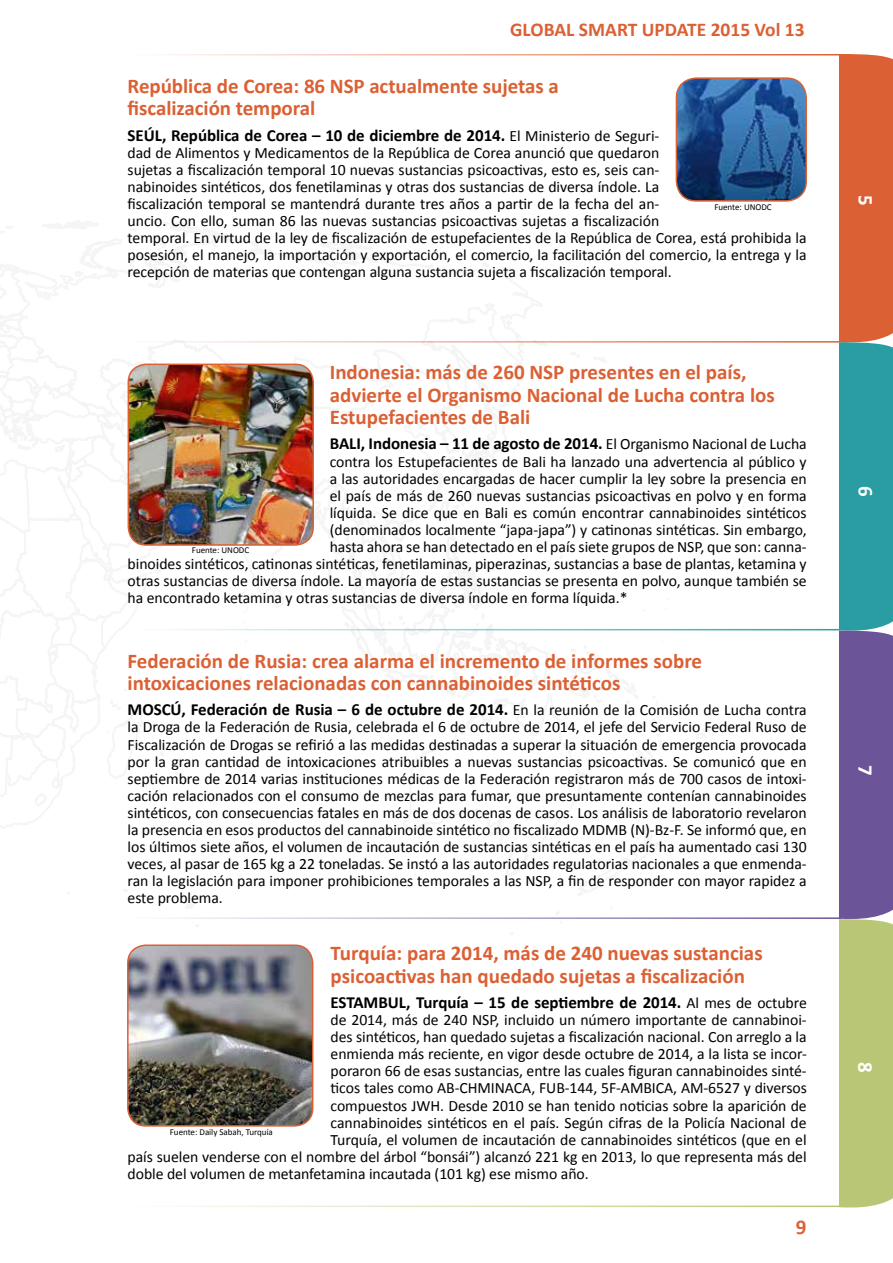
<style>
.page{position:relative;width:893px;height:1263px;background:#fff}
.page>*{position:absolute;margin:0;border:0;box-sizing:border-box;transform-origin:0 0}
.t1{font:700 21px/22.5px "Calibri";color:#db6034}
.t2{font:700 21px "Calibri";color:#fff}
.t3{font:700 19.5px "Calibri";color:#db6034}
.t4{font:700 16.95px "Calibri";letter-spacing:-.005em;color:#000}
.t5{font:15.75px/17.1px "Calibri";letter-spacing:-.005em;color:#000;text-align:justify}
.t6{font:9px "Calibri";letter-spacing:-.005em;color:#000}
.s1{font-weight:400;font-size:15.75px}
</style>
<div class="page">
<hr style="left:136px;top:341px;width:711px;height:2px;background:#db6034">
<hr style="left:130px;top:54px;width:711px;height:2px;background:#db6034">
<hr style="left:130px;top:629px;width:711px;height:1px;background:#299da1">
<hr style="left:130px;top:917px;width:711px;height:2px;background:#6b5497">
<hr style="left:131px;top:1205px;width:711px;height:2px;background:#b9c676">
<svg style="left:839px;top:54px;width:54px;height:1154px;background:#8b877a"></svg>
<img style="left:128px;top:364px;width:185px;height:181px">
<div style="left:128px;top:364px;width:186px;height:182px;border:2px solid #db6034;border-radius:18px"></div>
<img style="left:128px;top:945px;width:185px;height:181px">
<div style="left:127px;top:944px;width:186px;height:183px;border:2px solid #db6034;border-radius:18px"></div>
<img style="left:676px;top:80px;width:130px;height:121px">
<div style="left:676px;top:77px;width:131px;height:125px;border:2px solid #db6034;border-radius:20px"></div>
<p class="t3" style="left:510px;top:17px;width:296px">GLOBAL SMART UPDATE 2015 Vol 13</p>
<h1 class="t1" style="left:128px;top:75px;width:433px">República de Corea: 86 NSP actualmente sujetas a fiscalización temporal</h1>
<p class="t4" style="left:128px;top:124px;width:533px">SEÚL, República de Corea – 10 de diciembre de 2014. <span class="s1">El Ministerio de Seguri-</span></p>
<p class="t5" style="left:128px;top:144px;width:681px;text-align:left">dad de Alimentos y Medicamentos de la República de Corea anunció que quedaron<br>sujetas a fiscalización temporal 10 nuevas sustancias psicoactivas, esto es, seis can-<br>nabinoides sintéticos, dos fenetilaminas y otras dos sustancias de diversa índole. La<br>fiscalización temporal se mantendrá durante tres años a partir de la fecha del an-<br>uncio. Con ello, suman 86 las nuevas sustancias psicoactivas sujetas a fiscalización<br>temporal. En virtud de la ley de fiscalización de estupefacientes de la República de Corea, está prohibida la posesión, el manejo, la importación y exportación, el comercio, la facilitación del comercio, la entrega y la recepción de materias que contengan alguna sustancia sujeta a fiscalización temporal.</p>
<p class="t6" style="left:714px;top:201px;width:59px">Fuente: UNODC</p>
<h1 class="t1" style="left:330px;top:361px;width:447px">Indonesia: más de 260 NSP presentes en el país, advierte el Organismo Nacional de Lucha contra los<br>Estupefacientes de Bali</h1>
<p class="t4" style="left:330px;top:433px;width:478px">BALI, Indonesia – 11 de agosto de 2014. <span class="s1">El Organismo Nacional de Lucha</span></p>
<p class="t5" style="left:330px;top:453px;width:478px">contra los Estupefacientes de Bali ha lanzado una advertencia al público y</p>
<p class="t5" style="left:330px;top:470px;width:478px">a las autoridades encargadas de hacer cumplir la ley sobre la presencia en</p>
<p class="t5" style="left:330px;top:487px;width:478px">el país de más de 260 nuevas sustancias psicoactivas en polvo y en forma</p>
<p class="t5" style="left:330px;top:504px;width:478px">líquida. Se dice que en Bali es común encontrar cannabinoides sintéticos</p>
<p class="t5" style="left:330px;top:521px;width:478px">(denominados localmente “japa-japa”) y catinonas sintéticas. Sin embargo,</p>
<p class="t5" style="left:330px;top:538px;width:478px">hasta ahora se han detectado en el país siete grupos de NSP, que son: canna-</p>
<p class="t5" style="left:128px;top:555px;width:681px">binoides sintéticos, catinonas sintéticas, fenetilaminas, piperazinas, sustancias a base de plantas, ketamina y</p>
<p class="t5" style="left:128px;top:573px;width:681px">otras sustancias de diversa índole. La mayoría de estas sustancias se presenta en polvo, aunque también se</p>
<p class="t5" style="left:128px;top:590px;width:501px">ha encontrado ketamina y otras sustancias de diversa índole en forma líquida.*</p>
<p class="t6" style="left:192px;top:545px;width:59px">Fuente: UNODC</p>
<h1 class="t1" style="left:128px;top:649px;width:576px">Federación de Rusia: crea alarma el incremento de informes sobre intoxicaciones relacionadas con cannabinoides sintéticos</h1>
<p class="t4" style="left:128px;top:699px;width:681px">MOSCÚ, Federación de Rusia – 6 de octubre de 2014. <span class="s1">En la reunión de la Comisión de Lucha contra</span></p>
<p class="t5" style="left:128px;top:719px;width:681px">la Droga de la Federación de Rusia, celebrada el 6 de octubre de 2014, el jefe del Servicio Federal Ruso de Fiscalización de Drogas se refirió a las medidas destinadas a superar la situación de emergencia provocada por la gran cantidad de intoxicaciones atribuibles a nuevas sustancias psicoactivas. Se comunicó que en septiembre de 2014 varias instituciones médicas de la Federación registraron más de 700 casos de intoxi&shy;cación relacionados con el consumo de mezclas para fumar, que presuntamente contenían cannabinoides sintéticos, con consecuencias fatales en más de dos docenas de casos. Los análisis de laboratorio revelaron la presencia en esos productos del cannabinoide sintético no fiscalizado MDMB (N)-Bz-F. Se informó que, en los últimos siete años, el volumen de incautación de sustancias sintéticas en el país ha aumentado casi 130 veces, al pasar de 165 kg a 22 toneladas. Se instó a las autoridades regulatorias nacionales a que enmenda&shy;ran la legislación para imponer prohibiciones temporales a las NSP, a fin de responder con mayor rapidez a este problema.</p>
<h1 class="t1" style="left:331px;top:942px;width:434px">Turquía: para 2014, más de 240 nuevas sustancias psicoactivas han quedado sujetas a fiscalización</h1>
<p class="t4" style="left:331px;top:991px;width:478px">ESTAMBUL, Turquía – 15 de septiembre de 2014. <span class="s1">Al mes de octubre</span></p>
<p class="t5" style="left:331px;top:1011px;width:478px">de 2014, más de 240 NSP, incluido un número importante de cannabinoi-</p>
<p class="t5" style="left:331px;top:1028px;width:478px">des sintéticos, han quedado sujetas a fiscalización nacional. Con arreglo a la</p>
<p class="t5" style="left:331px;top:1045px;width:478px">enmienda más reciente, en vigor desde octubre de 2014, a la lista se incor-</p>
<p class="t5" style="left:331px;top:1062px;width:478px">poraron 66 de esas sustancias, entre las cuales figuran cannabinoides sinté-</p>
<p class="t5" style="left:331px;top:1080px;width:478px">ticos tales como AB-CHMINACA, FUB-144, 5F-AMBICA, AM-6527 y diversos</p>
<p class="t5" style="left:331px;top:1097px;width:478px">compuestos JWH. Desde 2010 se han tenido noticias sobre la aparición de</p>
<p class="t5" style="left:331px;top:1114px;width:478px">cannabinoides sintéticos en el país. Según cifras de la Policía Nacional de</p>
<p class="t5" style="left:331px;top:1131px;width:478px">Turquía, el volumen de incautación de cannabinoides sintéticos (que en el</p>
<p class="t5" style="left:128px;top:1148px;width:681px">país suelen venderse con el nombre del árbol “bonsái”) alcanzó 221 kg en 2013, lo que representa más del</p>
<p class="t5" style="left:128px;top:1165px;width:463px">doble del volumen de metanfetamina incautada (101 kg) ese mismo año.</p>
<p class="t6" style="left:170px;top:1126px;width:105px">Fuente: Daily Sabah, Turquía</p>
<h1 class="t1" style="left:796px;top:1215px;width:12px">9</h1>
<h1 class="t2" style="left:879px;top:195px;width:12px;rotate:90deg">5</h1>
<h1 class="t2" style="left:879px;top:486px;width:12px;rotate:90deg">6</h1>
<h1 class="t2" style="left:879px;top:765px;width:12px;rotate:90deg">7</h1>
<h1 class="t2" style="left:879px;top:1062px;width:12px;rotate:90deg">8</h1>
</div>
